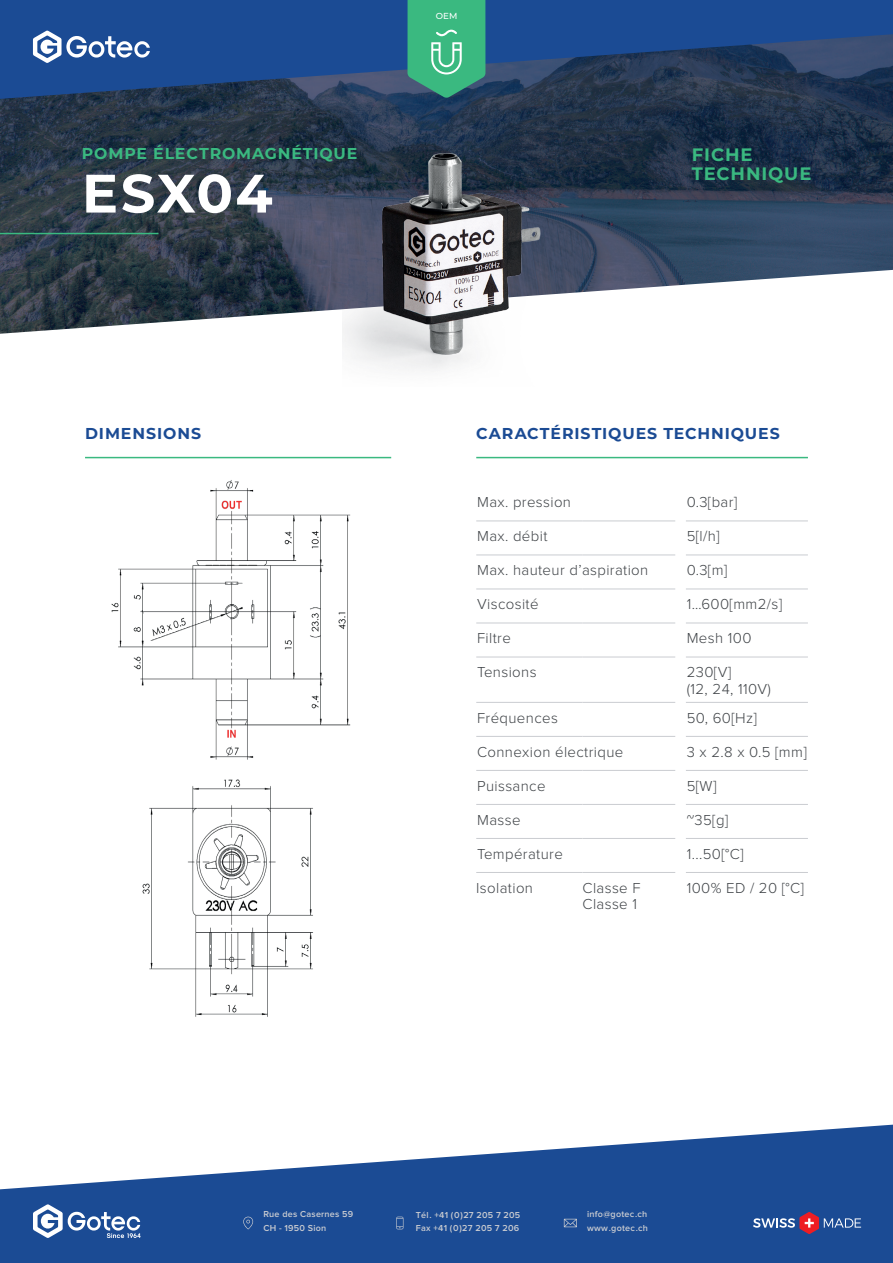
<style>
.page{position:relative;width:893px;height:1263px;background:#fff}
.page>*{position:absolute;margin:0;border:0;box-sizing:border-box;transform-origin:0 0}
.t1{font:700 54px "Montserrat";letter-spacing:.035em;color:#fff}
.t2{font:700 18px/19.5px "Montserrat";letter-spacing:.05em;color:#3ab980}
.t3{font:700 15.75px "Montserrat";letter-spacing:.055em;color:#1b4b94}
.t4{font:700 15.75px "Montserrat";letter-spacing:.055em;color:#3ab980}
.t5{font:300 15px/16.5px "Proxima Nova";letter-spacing:.025em;color:#3e4246}
.t6{font:600 9px/13.5px "Proxima Nova";letter-spacing:.025em;color:#caccd1}
.t7{font:500 8.7px "Montserrat";color:#fff}
</style>
<div class="page">
<img style="left:0;top:99px;width:893px;height:171px">
<svg style="left:0;top:270px;width:891px;height:189px"></svg>
<svg style="left:0;top:0;width:893px;height:99px;background:#21467f"></svg>
<svg style="left:0;top:1125px;width:893px;height:138px;fill:#1b4b94"></svg>
<img style="left:343px;top:114px;width:207px;height:273px">
<hr style="left:476px;top:702px;width:107px;height:1px;background:#caccd1">
<hr style="left:583px;top:702px;width:92px;height:1px;background:#caccd1">
<hr style="left:476px;top:736px;width:107px;height:1px;background:#caccd1">
<hr style="left:583px;top:736px;width:92px;height:1px;background:#caccd1">
<hr style="left:476px;top:770px;width:107px;height:1px;background:#caccd1">
<hr style="left:583px;top:770px;width:92px;height:1px;background:#caccd1">
<hr style="left:476px;top:804px;width:107px;height:1px;background:#caccd1">
<hr style="left:583px;top:804px;width:92px;height:1px;background:#caccd1">
<hr style="left:476px;top:838px;width:107px;height:1px;background:#caccd1">
<hr style="left:583px;top:838px;width:92px;height:1px;background:#caccd1">
<hr style="left:476px;top:872px;width:107px;height:1px;background:#caccd1">
<hr style="left:583px;top:872px;width:92px;height:1px;background:#caccd1">
<hr style="left:476px;top:623px;width:107px;height:1px;background:#caccd1">
<hr style="left:583px;top:623px;width:92px;height:1px;background:#caccd1">
<hr style="left:476px;top:589px;width:107px;height:1px;background:#caccd1">
<hr style="left:583px;top:589px;width:92px;height:1px;background:#caccd1">
<hr style="left:476px;top:555px;width:107px;height:1px;background:#caccd1">
<hr style="left:583px;top:555px;width:92px;height:1px;background:#caccd1">
<hr style="left:476px;top:521px;width:107px;height:1px;background:#caccd1">
<hr style="left:583px;top:521px;width:92px;height:1px;background:#caccd1">
<hr style="left:476px;top:657px;width:107px;height:1px;background:#caccd1">
<hr style="left:583px;top:657px;width:92px;height:1px;background:#caccd1">
<hr style="left:686px;top:702px;width:122px;height:1px;background:#caccd1">
<hr style="left:686px;top:736px;width:122px;height:1px;background:#caccd1">
<hr style="left:686px;top:770px;width:122px;height:1px;background:#caccd1">
<hr style="left:686px;top:804px;width:122px;height:1px;background:#caccd1">
<hr style="left:686px;top:838px;width:122px;height:1px;background:#caccd1">
<hr style="left:686px;top:872px;width:122px;height:1px;background:#caccd1">
<hr style="left:686px;top:623px;width:122px;height:1px;background:#caccd1">
<hr style="left:686px;top:589px;width:122px;height:1px;background:#caccd1">
<hr style="left:686px;top:555px;width:122px;height:1px;background:#caccd1">
<hr style="left:686px;top:521px;width:122px;height:1px;background:#caccd1">
<hr style="left:686px;top:657px;width:122px;height:1px;background:#caccd1">
<hr style="left:0;top:233px;width:159px;height:1px;background:#3ab980">
<hr style="left:476px;top:457px;width:332px;height:1px;background:#3ab980">
<hr style="left:85px;top:457px;width:306px;height:1px;background:#3ab980">
<svg style="left:33px;top:31px;width:117px;height:32px"></svg>
<svg style="left:407px;top:0;width:78px;height:98px;background:#41ae83"></svg>
<svg style="left:753px;top:1212px;width:108px;height:22px;background:#545e94"></svg>
<svg style="left:243px;top:1216px;width:10px;height:13px"></svg>
<svg style="left:396px;top:1216px;width:7px;height:13px"></svg>
<svg style="left:564px;top:1219px;width:13px;height:8px"></svg>
<svg style="left:33px;top:1204px;width:108px;height:34px"></svg>
<img style="left:111px;top:480px;width:240px;height:537px">
<p class="t4" style="left:82px;top:142px;width:277px">POMPE ÉLECTROMAGNÉTIQUE</p>
<h1 class="t1" style="left:82px;top:154px;width:192px">ESX04</h1>
<p class="t7" style="left:436px;top:9px;width:23px">OEM</p>
<p class="t2" style="left:692px;top:144px;width:121px">FICHE<br>TECHNIQUE</p>
<p class="t3" style="left:85px;top:422px;width:118px">DIMENSIONS</p>
<p class="t3" style="left:476px;top:422px;width:305px">CARACTÉRISTIQUES TECHNIQUES</p>
<p class="t5" style="left:477px;top:495px;width:95px">Max. pression</p>
<p class="t5" style="left:477px;top:529px;width:72px">Max. débit</p>
<p class="t5" style="left:477px;top:563px;width:173px">Max. hauteur d’aspiration</p>
<p class="t5" style="left:477px;top:597px;width:63px">Viscosité</p>
<p class="t5" style="left:477px;top:631px;width:35px">Filtre</p>
<p class="t5" style="left:477px;top:665px;width:61px">Tensions</p>
<p class="t5" style="left:477px;top:710px;width:82px">Fréquences</p>
<p class="t5" style="left:477px;top:744px;width:148px">Connexion électrique</p>
<p class="t5" style="left:477px;top:778px;width:70px">Puissance</p>
<p class="t5" style="left:477px;top:812px;width:45px">Masse</p>
<p class="t5" style="left:477px;top:846px;width:87px">Température</p>
<p class="t5" style="left:476px;top:880px;width:58px">Isolation</p>
<p class="t5" style="left:583px;top:880px;width:60px">Classe F<br>Classe 1</p>
<p class="t5" style="left:687px;top:495px;width:52px">0.3[bar]</p>
<p class="t5" style="left:687px;top:529px;width:34px">5[l/h]</p>
<p class="t5" style="left:687px;top:563px;width:42px">0.3[m]</p>
<p class="t5" style="left:687px;top:597px;width:97px">1…600[mm2/s]</p>
<p class="t5" style="left:687px;top:631px;width:66px">Mesh 100</p>
<p class="t5" style="left:687px;top:665px;width:86px">230[V]<br>(12, 24, 110V)</p>
<p class="t5" style="left:687px;top:710px;width:72px">50, 60[Hz]</p>
<p class="t5" style="left:687px;top:744px;width:122px">3 x 2.8 x 0.5 [mm]</p>
<p class="t5" style="left:687px;top:778px;width:31px">5[W]</p>
<p class="t5" style="left:687px;top:812px;width:43px">~35[g]</p>
<p class="t5" style="left:687px;top:846px;width:58px">1...50[°C]</p>
<p class="t5" style="left:687px;top:880px;width:119px">100% ED / 20 [°C]</p>
<p class="t6" style="left:263px;top:1208px;width:91px">Rue des Casernes 59<br>CH - 1950 Sion</p>
<p class="t6" style="left:416px;top:1208px;width:106px">Tél. +41 (0)27 205 7 205<br>Fax +41 (0)27 205 7 206</p>
<p class="t6" style="left:587px;top:1208px;width:62px">info@gotec.ch www.gotec.ch</p>
</div>
